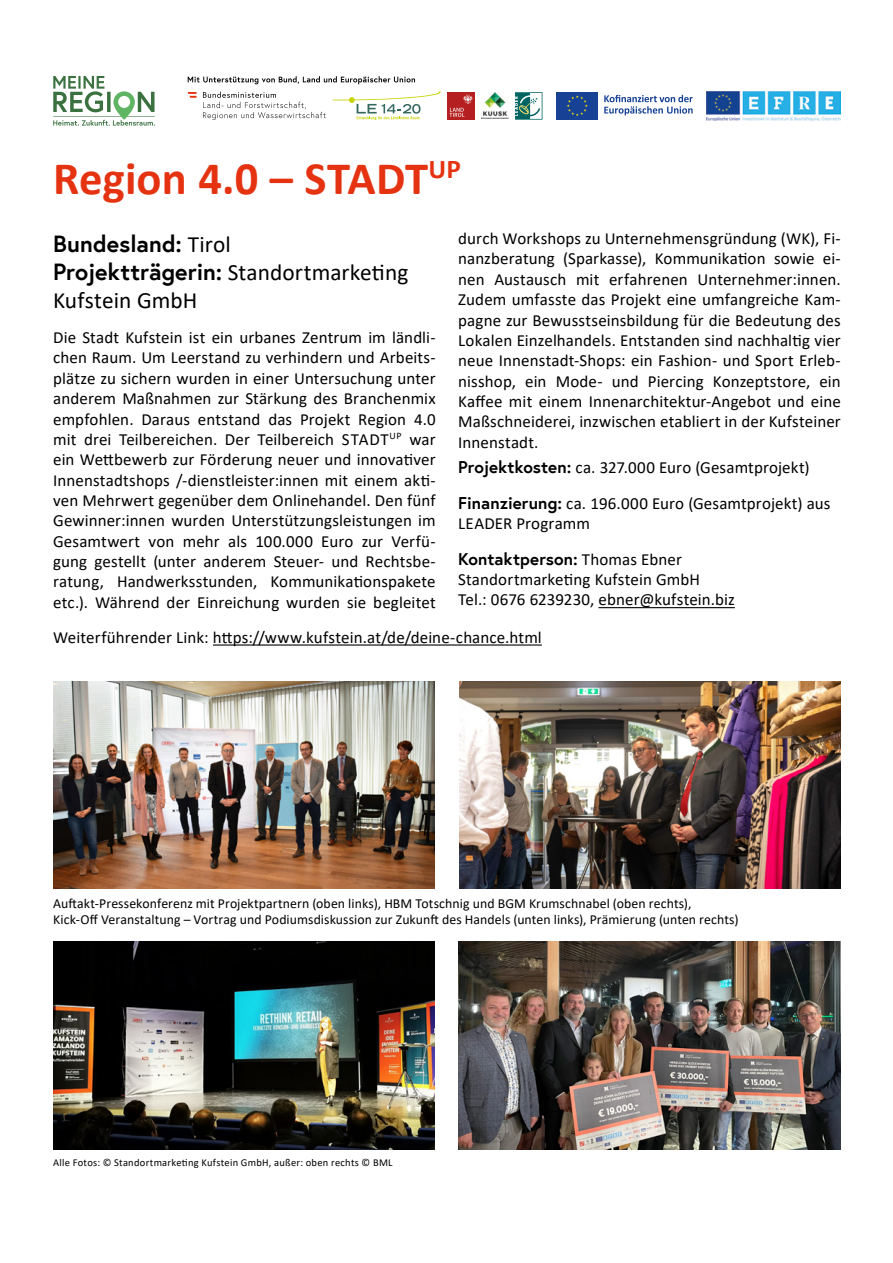
<style>
.page{position:relative;width:893px;height:1263px;background:#fff}
.page>*{position:absolute;margin:0;border:0;box-sizing:border-box;transform-origin:0 0}
.HL1{font:700 46.65px "Calibri";color:#e53312}
.Projekt{font:23.4px/28px "Calibri";letter-spacing:.005em;color:#000}
.Projekt-2{font:700 23.4px "Europa Austria";letter-spacing:.005em;color:#000}
.Copy{font:16.95px/20.4px "Calibri";letter-spacing:.005em;color:#000;text-align:justify}
.Copy_Projektkosten_etc{font:16.95px/20.4px "Calibri";letter-spacing:.005em;color:#000}
.Copy_WF_Links{font:16.95px "Calibri";letter-spacing:.005em;color:#000}
.Bilduntertext{font:13.8px/16.5px "Calibri";letter-spacing:.005em;color:#000}
.Bildnachweis{font:10.5px "Calibri";letter-spacing:.025em;color:#000}
.s1{font-family:"Calibri";font-weight:400}
.s2{font-family:"Europa Austria";font-weight:700}
</style>
<div class="page">
<hr style="left:598px;top:607px;width:137px;height:1px;background:#000">
<svg style="left:53px;top:76px;width:102px;height:50px"></svg>
<hr style="left:213px;top:644px;width:329px;height:2px;background:#000">
<img style="left:459px;top:681px;width:382px;height:207px">
<img style="left:53px;top:681px;width:382px;height:207px">
<img style="left:53px;top:942px;width:382px;height:207px">
<img style="left:458px;top:942px;width:382px;height:207px">
<svg style="left:203px;top:92px;width:123px;height:28px"></svg>
<svg style="left:188px;top:92px;width:8px;height:6px"></svg>
<svg style="left:188px;top:76px;width:227px;height:8px"></svg>
<svg style="left:556px;top:92px;width:1px;height:28px"></svg>
<div style="left:557px;top:92px;width:41px;height:28px;background:#164194"></div>
<svg style="left:567px;top:95px;width:21px;height:21px"></svg>
<svg style="left:604px;top:95px;width:89px;height:20px"></svg>
<svg style="left:515px;top:92px;width:27px;height:28px"></svg>
<svg style="left:332px;top:91px;width:109px;height:29px"></svg>
<div style="left:447px;top:92px;width:28px;height:28px;background:#b51f1f"></div>
<svg style="left:449px;top:94px;width:24px;height:23px"></svg>
<svg style="left:481px;top:118px;width:28px;height:1px"></svg>
<img style="left:481px;top:92px;width:28px;height:26px">
<img style="left:707px;top:92px;width:134px;height:28px">
<h1 class="HL1" style="left:53px;top:145px;width:409px">Region 4.0 – STADT<sup>UP</sup></h1>
<p class="Projekt-2" style="left:53px;top:228px;width:179px">Bundesland: <span class="s1">Tirol</span></p>
<p class="Projekt" style="left:53px;top:257px;width:357px"><span class="s2">Projektträgerin:</span> Standortmarketing<br>Kufstein GmbH</p>
<p class="Copy" style="left:53px;top:327px;width:384px">Die Stadt Kufstein ist ein urbanes Zentrum im ländli&shy;chen Raum. Um Leerstand zu verhindern und Arbeits&shy;plätze zu sichern wurden in einer Untersuchung unter anderem Maßnahmen zur Stärkung des Branchenmix empfohlen. Daraus entstand das Projekt Region 4.0 mit drei Teilbereichen. Der Teilbereich STADT<sup>UP</sup> war ein Wettbewerb zur Förderung neuer und innovativer Innenstadtshops /-dienstleister:innen mit einem akti&shy;ven Mehrwert gegenüber dem Onlinehandel. Den fünf Gewinner:innen wurden Unterstützungsleistungen im Gesamtwert von mehr als 100.000 Euro zur Verfü&shy;gung gestellt (unter anderem Steuer- und Rechtsbe&shy;ratung, Handwerksstunden, Kommunikationspakete etc.). Während der Einreichung wurden sie begleitet</p>
<p class="Copy" style="left:458px;top:228px;width:384px">durch Workshops zu Unternehmensgründung (WK), Fi&shy;nanzberatung (Sparkasse), Kommunikation sowie ei&shy;nen Austausch mit erfahrenen Unternehmer:innen.<br>Zudem umfasste das Projekt eine umfangreiche Kam&shy;pagne zur Bewusstseinsbildung für die Bedeutung des Lokalen Einzelhandels. Entstanden sind nachhaltig vier neue Innenstadt-Shops: ein Fashion- und Sport Erleb&shy;nisshop, ein Mode- und Piercing Konzeptstore, ein Kaffee mit einem Innenarchitektur-Angebot und eine Maßschneiderei, inzwischen etabliert in der Kufsteiner Innenstadt.</p>
<p class="Copy_Projektkosten_etc" style="left:458px;top:457px;width:353px"><span class="s2">Projektkosten:</span> ca. 327.000 Euro (Gesamtprojekt)</p>
<p class="Copy_Projektkosten_etc" style="left:458px;top:492px;width:374px"><span class="s2">Finanzierung:</span> ca. 196.000 Euro (Gesamtprojekt) aus<br>LEADER Programm</p>
<p class="Copy_Projektkosten_etc" style="left:458px;top:548px;width:278px"><span class="s2">Kontaktperson:</span> Thomas Ebner<br>Standortmarketing Kufstein GmbH<br>Tel.: 0676 6239230, ebner@kufstein.biz</p>
<p class="Copy_WF_Links" style="left:53px;top:625px;width:490px">Weiterführender Link: https://www.kufstein.at/de/deine-chance.html</p>
<p class="Bilduntertext" style="left:53px;top:894px;width:687px">Auftakt-Pressekonferenz mit Projektpartnern (oben links), HBM Totschnig und BGM Krumschnabel (oben rechts),<br>Kick-Off Veranstaltung – Vortrag und Podiumsdiskussion zur Zukunft des Handels (unten links), Prämierung (unten rechts)</p>
<p class="Bildnachweis" style="left:53px;top:1155px;width:341px">Alle Fotos: © Standortmarketing Kufstein GmbH, außer: oben rechts © BML</p>
</div>
